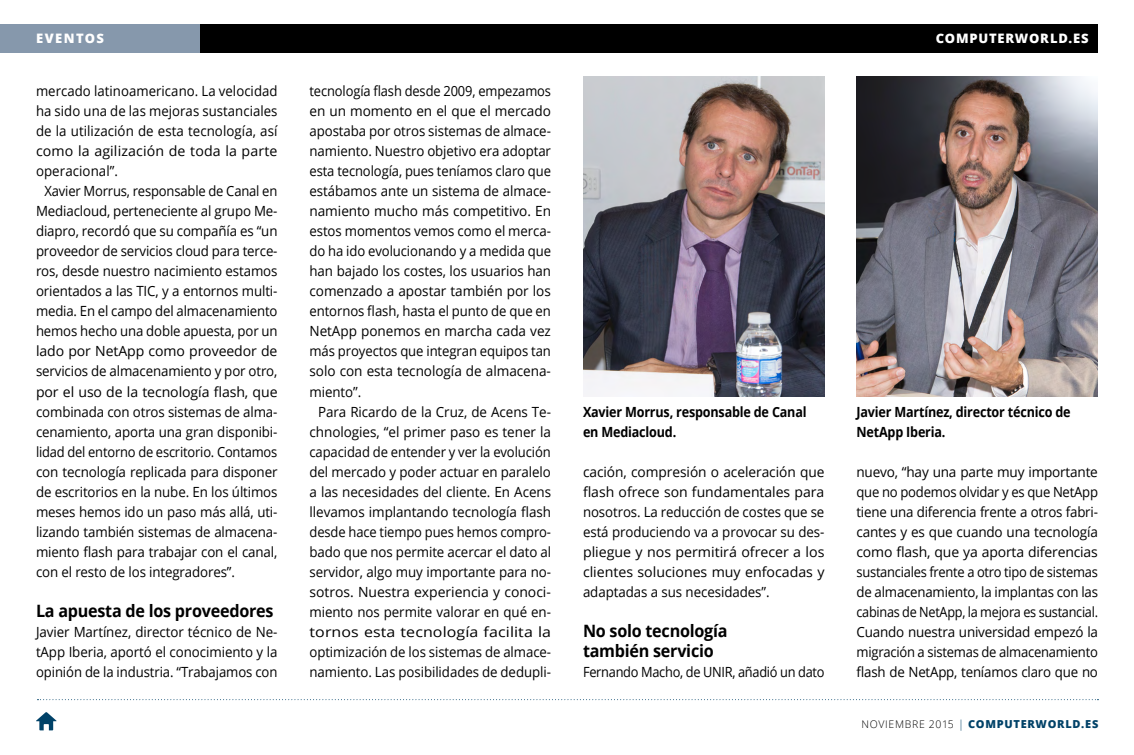
<style>
.page{position:relative;width:1134px;height:755px;background:#fff}
.page>*{position:absolute;margin:0;border:0;box-sizing:border-box;transform-origin:0 0}
.t1{font:700 17px/20px "Open Sans";letter-spacing:-.015em;color:#000;scale:.95 1}
.t2{font:14px/20px "Open Sans";letter-spacing:-.005em;color:#000;text-align:justify;scale:.93 1}
.t3{font:14px/20px "Open Sans";letter-spacing:-.005em;color:#000;text-align:justify}
.t4{font:14px/20px "Open Sans";letter-spacing:-.005em;color:#000;text-align:justify;scale:.92 1}
.t5{font:14px/20px "Open Sans";letter-spacing:-.005em;color:#000;text-align:justify;scale:.96 1}
.t6{font:14px/20px "Open Sans";letter-spacing:-.005em;color:#000;text-align:justify;scale:.94 1}
.t7{font:14px/20px "Open Sans";letter-spacing:-.005em;color:#000;text-align:justify;scale:.95 1}
.t8{font:700 14px/20px "Open Sans";letter-spacing:-.015em;color:#000;scale:.9 1}
.t9{font:14px "Open Sans";letter-spacing:-.005em;color:#000;scale:.91 1}
.t10{font:800 13px "Open Sans";letter-spacing:.06em;color:#fff}
.t11{font:800 13px "Open Sans";letter-spacing:.105em;color:#fff}
.t12{font:800 11px "Open Sans";letter-spacing:.065em;color:#004268}
.s1{font-weight:300;font-size:10.5px;color:#000}
.s2{font-weight:300}
</style>
<div class="page">
<div style="left:36px;top:24px;width:1062px;height:28px;background:#000"></div>
<div style="left:0;top:24px;width:200px;height:28px;background:#8698ac"></div>
<img style="left:856px;top:76px;width:242px;height:320px">
<img style="left:583px;top:76px;width:241px;height:320px">
<svg style="left:36px;top:712px;width:21px;height:17px"></svg>
<p class="t11" style="left:36px;top:28px;width:67px">SECCIÓN</p>
<p class="t10" style="left:936px;top:29px;width:154px">COMPUTERWORLD.ES</p>
<p class="t11" style="left:36px;top:28px;width:70px">EVENTOS</p>
<p class="t6" style="left:36px;top:81px;width:258px">mercado latinoamericano. La velocidad ha sido una de las mejoras sustanciales de la utilización de esta tecnología, así como la agilización de toda la parte operacional”.</p>
<p class="t2" style="left:36px;top:181px;width:261px;text-indent:9px">Xavier Morrus, responsable de Canal en Mediacloud, perteneciente al grupo Me&shy;diapro, recordó que su compañía es “un proveedor de servicios cloud para terce&shy;ros, desde nuestro nacimiento estamos orientados a las TIC, y a entornos multi&shy;media. En el campo del almacenamiento hemos hecho una doble apuesta, por un lado por NetApp como proveedor de servicios de almacenamiento y por otro, por el uso de la tecnología flash, que combinada con otros sistemas de alma&shy;cenamiento, aporta una gran disponibi&shy;lidad del entorno de escritorio. Contamos con tecnología replicada para disponer de escritorios en la nube. En los últimos meses hemos ido un paso más allá, uti&shy;lizando también sistemas de almacena&shy;miento flash para trabajar con el canal, con el resto de los integradores”.</p>
<p class="t1" style="left:36px;top:599px;width:251px">La apuesta de los proveedores</p>
<p class="t7" style="left:36px;top:621px;width:256px">Javier Martínez, director técnico de Ne&shy;tApp Iberia, aportó el conocimiento y la opinión de la industria. “Trabajamos con</p>
<p class="t4" style="left:309px;top:81px;width:264px">tecnología flash desde 2009, empezamos en un momento en el que el mercado apostaba por otros sistemas de almace&shy;namiento. Nuestro objetivo era adoptar esta tecnología, pues teníamos claro que estábamos ante un sistema de almace&shy;namiento mucho más competitivo. En estos momentos vemos como el merca&shy;do ha ido evolucionando y a medida que han bajado los costes, los usuarios han comenzado a apostar también por los entornos flash, hasta el punto de que en NetApp ponemos en marcha cada vez más proyectos que integran equipos tan solo con esta tecnología de almacena&shy;miento”.</p>
<p class="t5" style="left:309px;top:401px;width:253px;text-indent:9px">Para Ricardo de la Cruz, de Acens Te&shy;chnologies, “el primer paso es tener la capacidad de entender y ver la evolución del mercado y poder actuar en paralelo a las necesidades del cliente. En Acens llevamos implantando tecnología flash desde hace tiempo pues hemos compro&shy;bado que nos permite acercar el dato al servidor, algo muy importante para no&shy;sotros. Nuestra experiencia y conoci&shy;miento nos permite valorar en qué en&shy;tornos esta tecnología facilita la optimización de los sistemas de almace&shy;namiento. Las posibilidades de dedupli-</p>
<p class="t8" style="left:583px;top:401px;width:250px">Xavier Morrus, responsable de Canal en Mediacloud.</p>
<p class="t3" style="left:583px;top:461px;width:243px">cación, compresión o aceleración que flash ofrece son fundamentales para nosotros. La reducción de costes que se está produciendo va a provocar su des&shy;pliegue y nos permitirá ofrecer a los clientes soluciones muy enfocadas y adaptadas a sus necesidades”.</p>
<p class="t1" style="left:583px;top:619px;width:154px">No solo tecnología también servicio</p>
<p class="t9" style="left:583px;top:661px;width:267px">Fernando Macho, de UNIR, añadió un dato</p>
<p class="t8" style="left:856px;top:401px;width:239px">Javier Martínez, director técnico de<br>NetApp Iberia.</p>
<p class="t3" style="left:856px;top:461px;width:243px">nuevo, “hay una parte muy importante que no podemos olvidar y es que NetApp tiene una diferencia frente a otros fabri&shy;cantes y es que cuando una tecnología como flash, que ya aporta diferencias sustanciales frente a otro tipo de sistemas de almacenamiento, la implantas con las cabinas de NetApp, la mejora es sustancial.<br>Cuando nuestra universidad empezó la migración a sistemas de almacenamiento flash de NetApp, teníamos claro que no</p>
<p class="t12" style="left:861px;top:714px;width:239px"><span class="s1">NOVIEMBRE 2015</span> <span class="s2">|</span> COMPUTERWORLD.ES</p>
</div>
